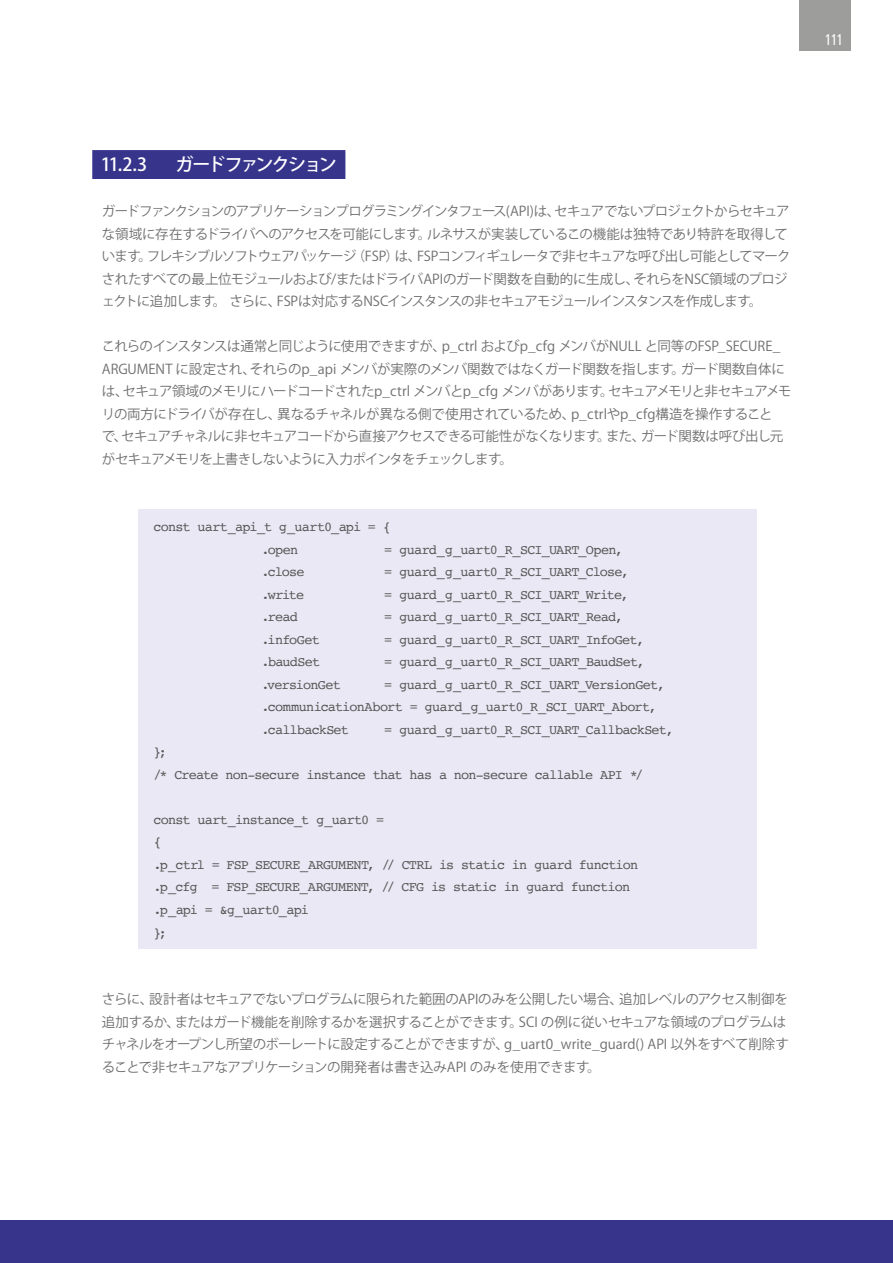
<style>
.page{position:relative;width:893px;height:1263px;background:#fff}
.page>*{position:absolute;margin:0;border:0;box-sizing:border-box;transform-origin:0 0}
.t1{font:500 18px "Koz Go Pr 6 N";letter-spacing:-.115em;color:#fff}
.t2{font:15px "Linotype Univers 420 Cn";color:#fff}
.t3{font:13.5px/22.5px "Koz Go Pr 6 N";letter-spacing:-.045em;color:#706f6f}
.t4{font:13.5px/22.5px "Courier";letter-spacing:-.055em;color:#575756}
</style>
<div class="page">
<div style="left:799px;top:0;width:51px;height:51px;background:#9d9d9c"></div>
<div style="left:92px;top:150px;width:253px;height:29px;background:#37348b"></div>
<div style="left:138px;top:509px;width:619px;height:439px;background:#eae8f5"></div>
<div style="left:0;top:1220px;width:893px;height:43px;background:#37348b"></div>
<p class="t2" style="left:824px;top:31px;width:20px">111</p>
<h1 class="t1" style="left:101px;top:155px;width:48px">11.2.3</h1>
<h1 class="t1" style="left:175px;top:155px;width:163px">ガードファンクション</h1>
<p class="t3" style="left:102px;top:200px;width:690px">ガードファンクションのアプリケーションプログラミングインタフェース(API)は、セキュアでないプロジェクトからセキュアな領域に存在するドライバへのアクセスを可能にします。ルネサスが実装しているこの機能は独特であり特許を取得しています。フレキシブルソフトウェアパッケージ（FSP）は、FSPコンフィギュレータで非セキュアな呼び出し可能としてマークされたすべての最上位モジュールおよび/またはドライバAPIのガード関数を自動的に生成し、それらをNSC領域のプロジェクトに追加します。 さらに、FSPは対応するNSCインスタンスの非セキュアモジュールインスタンスを作成します。</p>
<p class="t3" style="left:102px;top:335px;width:691px">これらのインスタンスは通常と同じように使用できますが、p_ctrl およびp_cfg メンバがNULL と同等のFSP_SECURE_ ARGUMENT に設定され、それらのp_api メンバが実際のメンバ関数ではなくガード関数を指します。ガード関数自体には、セキュア領域のメモリにハードコードされたp_ctrl メンバとp_cfg メンバがあります。セキュアメモリと非セキュアメモリの両方にドライバが存在し、異なるチャネルが異なる側で使用されているため、p_ctrlやp_cfg構造を操作すること<br>で、セキュアチャネルに非セキュアコードから直接アクセスできる可能性がなくなります。また、ガード関数は呼び出し元がセキュアメモリを上書きしないように入力ポインタをチェックします。</p>
<p class="t4" style="left:261px;top:515px;width:131px;text-indent:-108px">const uart_api_t g_uart0_api = { .open</p>
<p class="t4" style="left:384px;top:538px;width:240px">= guard_g_uart0_R_SCI_UART_Open,</p>
<p class="t4" style="left:261px;top:560px;width:45px">.close</p>
<p class="t4" style="left:384px;top:560px;width:246px">= guard_g_uart0_R_SCI_UART_Close,</p>
<p class="t4" style="left:261px;top:583px;width:44px">.write</p>
<p class="t4" style="left:384px;top:583px;width:246px">= guard_g_uart0_R_SCI_UART_Write,</p>
<p class="t4" style="left:261px;top:605px;width:38px">.read</p>
<p class="t4" style="left:384px;top:605px;width:240px">= guard_g_uart0_R_SCI_UART_Read,</p>
<p class="t4" style="left:261px;top:628px;width:60px">.infoGet</p>
<p class="t4" style="left:384px;top:628px;width:261px">= guard_g_uart0_R_SCI_UART_InfoGet,</p>
<p class="t4" style="left:261px;top:651px;width:60px">.baudSet</p>
<p class="t4" style="left:384px;top:651px;width:262px">= guard_g_uart0_R_SCI_UART_BaudSet,</p>
<p class="t4" style="left:261px;top:673px;width:81px">.versionGet</p>
<p class="t4" style="left:261px;top:673px;width:405px;text-indent:123px">= guard_g_uart0_R_SCI_UART_VersionGet, .communicationAbort = guard_g_uart0_R_SCI_UART_Abort, .callbackSet</p>
<p class="t4" style="left:384px;top:718px;width:291px">= guard_g_uart0_R_SCI_UART_CallbackSet,</p>
<p class="t4" style="left:153px;top:741px;width:491px">};<br>/* Create non-secure instance that has a non-secure callable API */</p>
<p class="t4" style="left:153px;top:808px;width:486px">const uart_instance_t g_uart0 =<br>{<br>.p_ctrl = FSP_SECURE_ARGUMENT, // CTRL is static in guard function .p_cfg = FSP_SECURE_ARGUMENT, // CFG is static in guard function .p_api = &amp;g_uart0_api<br>};</p>
<p class="t3" style="left:102px;top:988px;width:688px">さらに、設計者はセキュアでないプログラムに限られた範囲のAPIのみを公開したい場合、追加レベルのアクセス制御を追加するか、またはガード機能を削除するかを選択することができます。SCI の例に従いセキュアな領域のプログラムはチャネルをオープンし所望のボーレートに設定することができますが、g_uart0_write_guard() API 以外をすべて削除することで非セキュアなアプリケーションの開発者は書き込みAPI のみを使用できます。</p>
</div>
